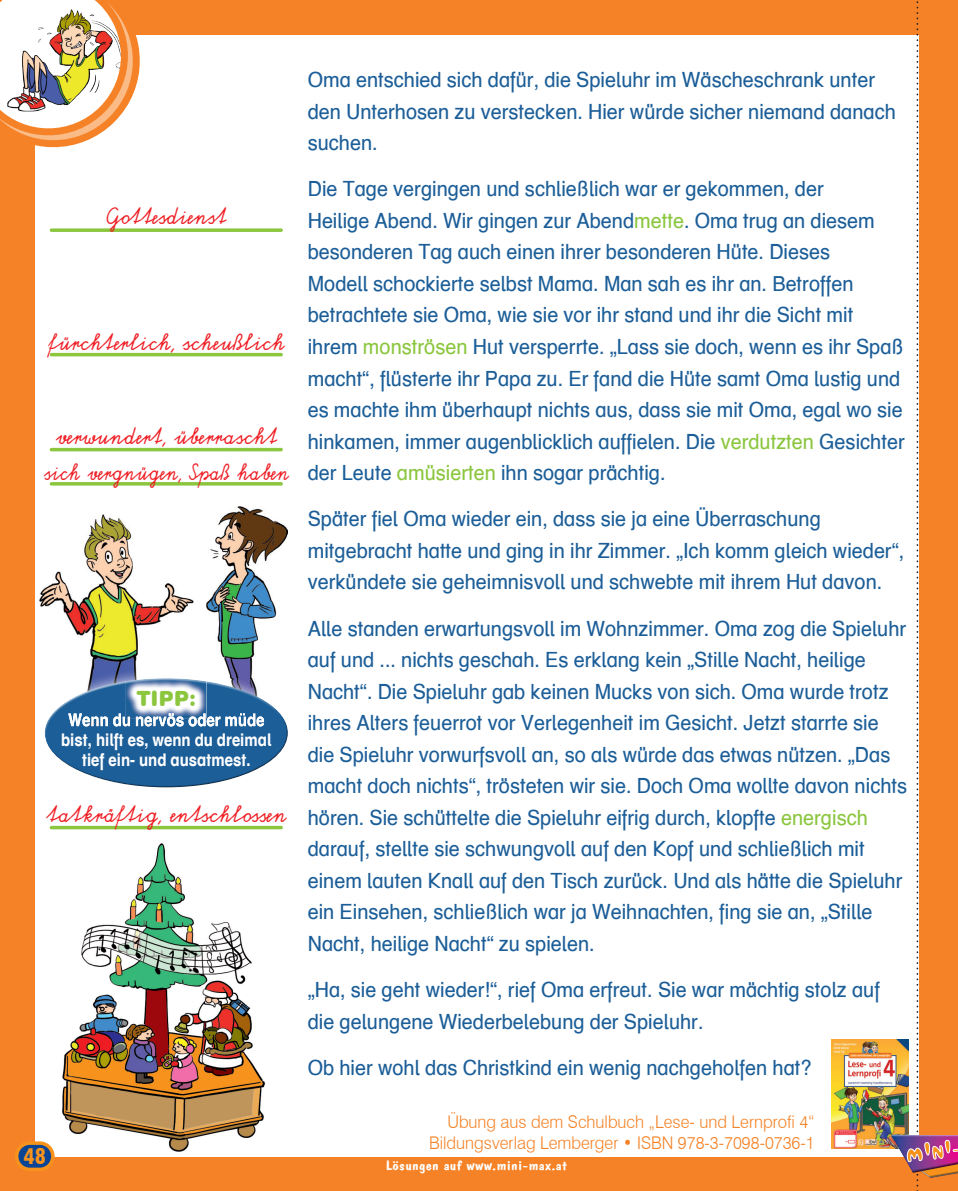
<style>
.page{position:relative;width:958px;height:1191px;background:#fff}
.page>*{position:absolute;margin:0;border:0;box-sizing:border-box;transform-origin:0 0}
.t1{font:21px/31.5px "Schulbuch Nord OE Roman";color:#1c5e98;scale:.94 1}
.t2{font:21px/36.1px "Schulschrift 95 Normal";color:#ee1d23;text-align:center;scale:1.1 1}
.t3{font:21px "Swiss 721 BT Black Rounded";color:#8bc63e;scale:.95 1}
.t4{font:900 condensed 21px "Swiss 721 BT";color:#f7931d}
.t5{font:300 17.5px/21px "Swiss 721 BT";color:#f58226;text-align:right;scale:.95 1}
.t6{font:17.5px/20.1px "Schulbuch Nord OE Bold";color:#fff;text-align:center;scale:.85 1}
.t7{font:14px "Dom Casual BT";letter-spacing:.01em;color:#fff;scale:1.31 1}
.s1{color:#8bc63e}
</style>
<div class="page">
<div style="left:0;top:0;width:957px;height:1191px;background:#f58226"></div>
<div style="left:35px;top:35px;width:883px;height:1121px;background:#fff"></div>
<svg style="left:0;top:0;width:140px;height:148px"></svg>
<img style="left:62px;top:843px;width:203px;height:308px">
<div style="left:17px;top:1143px;width:36px;height:26px;background:#094594;border-radius:13px"></div>
<div style="left:15px;top:1141px;width:40px;height:30px;border:4px solid #f7931d;border-radius:13px"></div>
<hr style="left:51px;top:482px;width:230px;height:3px;background:#8bc63e">
<hr style="left:51px;top:826px;width:230px;height:3px;background:#8bc63e">
<hr style="left:51px;top:448px;width:230px;height:3px;background:#8bc63e">
<hr style="left:51px;top:353px;width:230px;height:3px;background:#8bc63e">
<svg style="left:51px;top:228px;width:230px;height:4px"></svg>
<img style="left:40px;top:506px;width:247px;height:161px">
<div style="left:34px;top:667px;width:265px;height:132px;background:#fff"></div>
<div style="left:42px;top:675px;width:244px;height:71px;background:#fff;opacity:.75"></div>
<div style="left:45px;top:712px;width:245px;height:76px;background:#231f20;opacity:.75"></div>
<img style="left:831px;top:1039px;width:59px;height:109px">
<div style="left:888px;top:1132px;width:69px;height:5px;background:#fff;opacity:.75"></div>
<svg style="left:890px;top:1px;width:67px;height:1190px"></svg>
<p class="t2" style="left:107px;top:200px;width:110px">Gottesdienst</p>
<p class="t2" style="left:49px;top:326px;width:216px">fürchterlich, scheußlich</p>
<p class="t2" style="left:44px;top:420px;width:224px">verwundert, überrascht sich vergnügen, Spaß haben</p>
<p class="t3" style="left:137px;top:686px;width:63px">TIPP:</p>
<p class="t6" style="left:61px;top:729px;width:249px">bist, hilft es, wenn du dreimal tief ein- und ausatmest.</p>
<p class="t2" style="left:47px;top:798px;width:220px">tatkräftig, entschlossen</p>
<p class="t4" style="left:23px;top:1144px;width:24px">48</p>
<p class="t1" style="left:308px;top:64px;width:627px">Oma entschied sich dafür, die Spieluhr im Wäscheschrank unter den Unterhosen zu verstecken. Hier würde sicher niemand danach suchen.</p>
<p class="t1" style="left:308px;top:173px;width:636px">Die Tage vergingen und schließlich war er gekommen, der<br>Heilige Abend. Wir gingen zur Abend<span class="s1">mette</span>. Oma trug an diesem besonderen Tag auch einen ihrer besonderen Hüte. Dieses<br>Modell schockierte selbst Mama. Man sah es ihr an. Betroffen betrachtete sie Oma, wie sie vor ihr stand und ihr die Sicht mit ihrem <span class="s1">monströsen</span> Hut versperrte. „Lass sie doch, wenn es ihr Spaß macht“, flüsterte ihr Papa zu. Er fand die Hüte samt Oma lustig und es machte ihm überhaupt nichts aus, dass sie mit Oma, egal wo sie hinkamen, immer augenblicklich auffielen. Die <span class="s1">verdutzten</span> Gesichter der Leute <span class="s1">amüsierten</span> ihn sogar prächtig.</p>
<p class="t1" style="left:308px;top:503px;width:636px">Später fiel Oma wieder ein, dass sie ja eine Überraschung mitgebracht hatte und ging in ihr Zimmer. „Ich komm gleich wieder“, verkündete sie geheimnisvoll und schwebte mit ihrem Hut davon.</p>
<p class="t1" style="left:308px;top:612px;width:639px">Alle standen erwartungsvoll im Wohnzimmer. Oma zog die Spieluhr auf und ... nichts geschah. Es erklang kein „Stille Nacht, heilige Nacht“. Die Spieluhr gab keinen Mucks von sich. Oma wurde trotz ihres Alters feuerrot vor Verlegenheit im Gesicht. Jetzt starrte sie die Spieluhr vorwurfsvoll an, so als würde das etwas nützen. „Das macht doch nichts“, trösteten wir sie. Doch Oma wollte davon nichts hören. Sie schüttelte die Spieluhr eifrig durch, klopfte <span class="s1">energisch </span>darauf, stellte sie schwungvoll auf den Kopf und schließlich mit einem lauten Knall auf den Tisch zurück. Und als hätte die Spieluhr ein Einsehen, schließlich war ja Weihnachten, fing sie an, „Stille Nacht, heilige Nacht“ zu spielen.</p>
<p class="t1" style="left:308px;top:974px;width:610px">„Ha, sie geht wieder!“, rief Oma erfreut. Sie war mächtig stolz auf die gelungene Wiederbelebung der Spieluhr.</p>
<p class="t1" style="left:308px;top:1052px;width:537px">Ob hier wohl das Christkind ein wenig nachgeholfen hat?</p>
<p class="t5" style="left:429px;top:1111px;width:407px">Übung aus dem Schulbuch „Lese- und Lernprofi 4“<br>Bildungsverlag Lemberger • ISBN 978-3-7098-0736-1</p>
<p class="t7" style="left:386px;top:1156px;width:140px">Lösungen auf www.mini-max.at</p>
</div>
